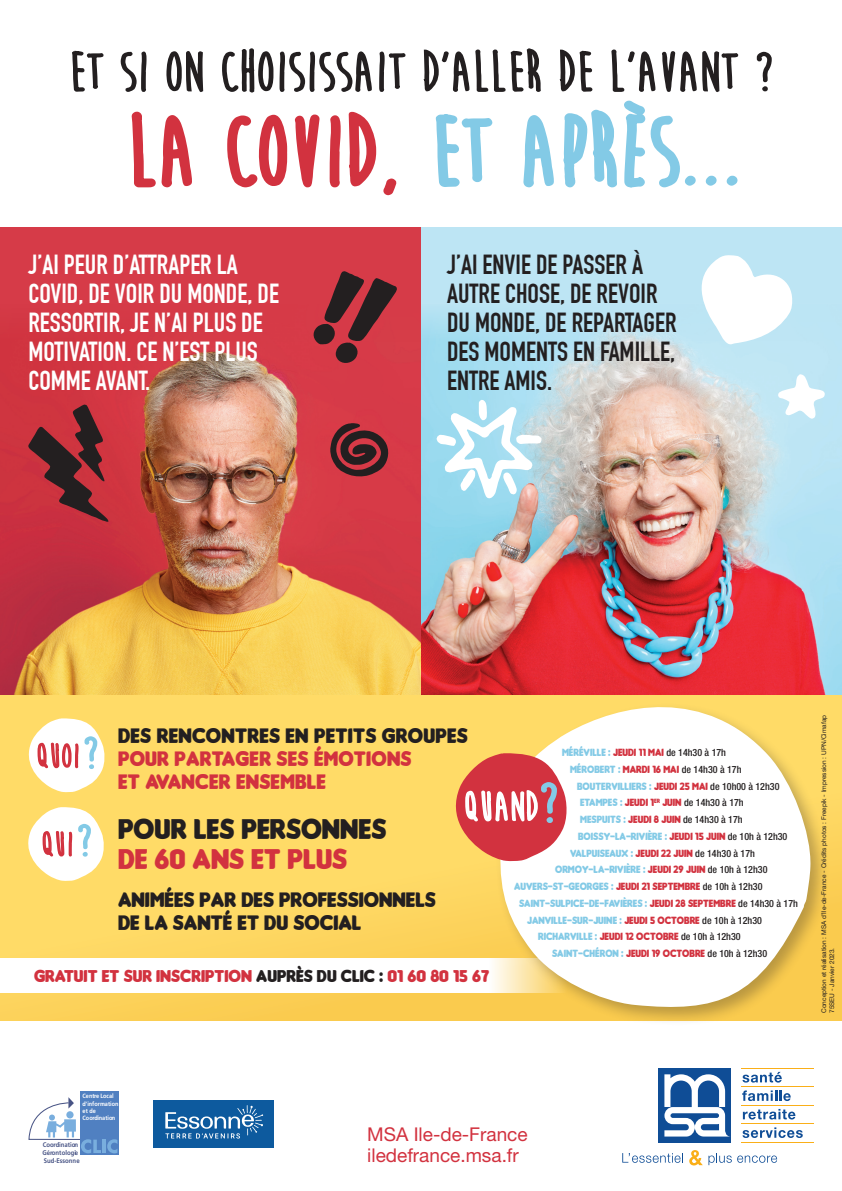
<style>
.page{position:relative;width:842px;height:1191px;background:#fff}
.page>*{position:absolute;margin:0;border:0;box-sizing:border-box;transform-origin:0 0}
.t1{font:700 56px "Moon Flower";color:#231f20;scale:1.1 1}
.t2{font:700 41px "Moon Flower";color:#fff;scale:1.1 1}
.t3{font:700 34px "Moon Flower";color:#d2323f;scale:1.1 1}
.t4{font:30px/30px "Insaniburger with Cheese";color:#231f20;scale:.95 1}
.t5{font:700 27px/29px "DIN Condensed";color:#fff}
.t6{font:700 27px/29px "DIN Condensed";color:#231f20}
.t7{font:22px/23px "Insaniburger with Cheese";letter-spacing:.01em;color:#d2323f;scale:.95 1}
.t8{font:22px/23px "Insaniburger with Cheese";color:#231f20;scale:.95 1}
.Site_MSA_FR{font:19px "Helvetica Neue";color:#d2323f}
.t9{font:18px "Insaniburger with Cheese";color:#d2323f;scale:.95 1}
.t10{font:11px "Insaniburger with Cheese";color:#83cae6;scale:.9 1}
.t11{font:11px "Insaniburger with Cheese";color:#d2323f;scale:.9 1}
.t12{font:500 condensed 10px "Helvetica Neue";color:#231f20}
.t13{font:700 6.7px/8px "Frutiger";color:#485485;scale:.9 1}
.Ref_CreditPhoto{font:6.5px/7.8px "Helvetica Neue";color:#231f20}
.t14{font:700 6.2px/7.2px "Frutiger";color:#fff;scale:.9 1}
.s1{color:#231f20}
.s2{font-family:"Insaniburger with Cheese";font-weight:400;font-stretch:normal;font-size:11px;color:#83cae6}
.s3{font-family:"Insaniburger with Cheese";font-weight:400;font-stretch:normal;font-size:11px;color:#d2323f}
.s4{color:#d2323f}
.s5{font-family:"Helvetica Neue";font-weight:500;font-stretch:condensed;font-size:10px;color:#231f20}
.s6{color:#83cae6}
</style>
<div class="page">
<svg style="left:742px;top:1071px;width:40px;height:11px"></svg>
<svg style="left:742px;top:1090px;width:49px;height:11px"></svg>
<svg style="left:743px;top:1109px;width:52px;height:10px"></svg>
<svg style="left:742px;top:1127px;width:61px;height:11px"></svg>
<hr style="left:741px;top:1068px;width:73px;height:1px;background:#faaf18">
<hr style="left:741px;top:1086px;width:73px;height:1px;background:#faaf18">
<hr style="left:741px;top:1105px;width:73px;height:1px;background:#faaf18">
<hr style="left:741px;top:1123px;width:73px;height:1px;background:#faaf18">
<hr style="left:741px;top:1141px;width:73px;height:1px;background:#faaf18">
<div style="left:658px;top:1068px;width:73px;height:74px;background:#0f4d96"></div>
<svg style="left:664px;top:1074px;width:64px;height:62px"></svg>
<svg style="left:622px;top:1153px;width:61px;height:9px"></svg>
<svg style="left:689px;top:1150px;width:88px;height:15px"></svg>
<svg style="left:72px;top:50px;width:32px;height:42px"></svg>
<svg style="left:756px;top:51px;width:16px;height:41px"></svg>
<svg style="left:120px;top:51px;width:84px;height:137px"></svg>
<svg style="left:222px;top:48px;width:184px;height:148px"></svg>
<svg style="left:423px;top:48px;width:316px;height:140px"></svg>
<div style="left:0;top:694px;width:842px;height:326px;background:linear-gradient(to bottom,#ffdf6c,#fbd059)"></div>
<div style="left:80px;top:1091px;width:39px;height:63px;background:#5080c1"></div>
<svg style="left:28px;top:1097px;width:73px;height:56px"></svg>
<hr style="left:102px;top:1139px;width:4px;height:14px;background:#79aede">
<svg style="left:107px;top:1139px;width:10px;height:14px"></svg>
<div style="left:153px;top:1100px;width:121px;height:47px;background:#0d5a9e"></div>
<svg style="left:165px;top:1105px;width:98px;height:34px"></svg>
<div style="left:0;top:958px;width:694px;height:34px;background:#fff"></div>
<svg style="left:23px;top:718px;width:82px;height:74px"></svg>
<svg style="left:23px;top:807px;width:82px;height:74px"></svg>
<img style="left:0;top:342px;width:421px;height:352px">
<img style="left:421px;top:340px;width:421px;height:354px">
<svg style="left:778px;top:374px;width:47px;height:45px"></svg>
<svg style="left:330px;top:423px;width:61px;height:54px;background:#792b32"></svg>
<div style="left:0;top:227px;width:421px;height:115px;background:#d63b48"></div>
<div style="left:421px;top:227px;width:421px;height:113px;background:#bde5f4"></div>
<svg style="left:28px;top:404px;width:80px;height:118px;background:#8c2b33"></svg>
<svg style="left:692px;top:255px;width:100px;height:90px"></svg>
<svg style="left:311px;top:271px;width:86px;height:94px"></svg>
<div style="left:495px;top:702px;width:335px;height:324px;background:#231f20;opacity:.3"></div>
<svg style="left:499px;top:687px;width:313px;height:326px"></svg>
<svg style="left:437px;top:398px;width:131px;height:463px;background:#d5a392"></svg>
<p class="t1" style="left:68px;top:43px;width:643px">ET SI ON CHOISISSAIT D’ALLER DE L’AVANT ?</p>
<p class="t5" style="left:28px;top:251px;width:252px">J’AI PEUR D’ATTRAPER LA<br>COVID, DE VOIR DU MONDE, DE<br>RESSORTIR, JE N’AI PLUS DE<br>MOTIVATION. CE N’EST PLUS<br>COMME AVANT.</p>
<p class="t6" style="left:447px;top:251px;width:231px">J’AI ENVIE DE PASSER À<br>AUTRE CHOSE, DE REVOIR<br>DU MONDE, DE REPARTAGER<br>DES MOMENTS EN FAMILLE,<br>ENTRE AMIS.</p>
<p class="t3" style="left:36px;top:738px;width:42px">QUOI</p>
<p class="t3" style="left:41px;top:826px;width:32px">QUI</p>
<p class="t7" style="left:118px;top:723px;width:370px"><span class="s1">DES RENCONTRES EN PETITS GROUPES<br></span>POUR PARTAGER SES ÉMOTIONS<br>ET AVANCER ENSEMBLE</p>
<p class="t12" style="left:562px;top:746px;width:165px"><span class="s2">MÉRÉVILLE :</span> <span class="s3">JEUDI 11 MAI</span> de 14h30 à 17h</p>
<p class="t12" style="left:570px;top:763px;width:173px"><span class="s2">MÉROBERT :</span> <span class="s3">MARDI 16 MAI</span> de 14h30 à 17h</p>
<p class="t10" style="left:577px;top:779px;width:226px">BOUTERVILLIERS : <span class="s4">JEUDI 25 MAI</span> <span class="s5">de 10h00 à 12h30</span></p>
<p class="t12" style="left:580px;top:796px;width:165px"><span class="s2">ETAMPES :</span> <span class="s3">JEUDI 1</span><sup>ER</sup> <span class="s3">JUIN</span> de 14h30 à 17h</p>
<p class="t12" style="left:580px;top:813px;width:164px"><span class="s2">MESPUITS :</span> <span class="s3">JEUDI 8 JUIN</span> de 14h30 à 17h</p>
<p class="t10" style="left:578px;top:830px;width:234px">BOISSY-LA-RIVIÈRE : <span class="s4">JEUDI 15 JUIN</span> <span class="s5">de 10h à 12h30</span></p>
<p class="t10" style="left:570px;top:846px;width:207px">VALPUISEAUX : <span class="s4">JEUDI 22 JUIN</span> <span class="s5">de 14h30 à 17h</span></p>
<p class="t10" style="left:555px;top:863px;width:237px">ORMOY-LA-RIVIÈRE : <span class="s4">JEUDI 29 JUIN</span> <span class="s5">de 10h à 12h30</span></p>
<p class="t10" style="left:514px;top:880px;width:277px">AUVERS-ST-GEORGES : <span class="s4">JEUDI 21 SEPTEMBRE</span> <span class="s5">de 10h à 12h30</span></p>
<p class="t10" style="left:519px;top:897px;width:311px">SAINT-SULPICE-DE-FAVIÈRES : <span class="s4">JEUDI 28 SEPTEMBRE</span> <span class="s5">de 14h30 à 17h</span></p>
<p class="t10" style="left:527px;top:913px;width:262px">JANVILLE-SUR-JUINE : <span class="s4">JEUDI 5 OCTOBRE</span> <span class="s5">de 10h à 12h30</span></p>
<p class="t11" style="left:538px;top:930px;width:227px"><span class="s6">RICHARVILLE :</span> JEUDI 12 OCTOBRE <span class="s5">de 10h à 12h30</span></p>
<p class="t11" style="left:552px;top:947px;width:240px"><span class="s6">SAINT-CHÉRON :</span> JEUDI 19 OCTOBRE <span class="s5">de 10h à 12h30</span></p>
<p class="t2" style="left:463px;top:785px;width:70px">QUAND</p>
<p class="t4" style="left:118px;top:814px;width:284px">POUR LES PERSONNES<br><span class="s4">DE 60 ANS ET PLUS</span></p>
<p class="t8" style="left:118px;top:888px;width:336px">ANIMÉES PAR DES PROFESSIONNELS<br>DE LA SANTÉ ET DU SOCIAL</p>
<h3 class="t9" style="left:34px;top:966px;width:481px">GRATUIT ET SUR INSCRIPTION <span class="s1">AUPRÈS DU CLIC :</span> 01 60 80 15 67</h3>
<p class="Ref_CreditPhoto" style="left:820px;top:1013px;width:300px;rotate:-90deg">Conception et réalisation : MSA d’Ile-de-France - Crédits photos : Freepik - Impression : UPN/Cimafap<br>75SEU - Janvier 2023.</p>
<p class="t14" style="left:83px;top:1092px;width:41px">Centre Local d'information et de<br>Coordination</p>
<p class="t13" style="left:43px;top:1140px;width:43px">Coordination<br>Gérontologie<br>Sud-Essonne</p>
<p class="Site_MSA_FR" style="left:367px;top:1122px;width:162px">MSA Ile-de-France</p>
<p class="Site_MSA_FR" style="left:367px;top:1143px;width:153px">iledefrance.msa.fr</p>
</div>
